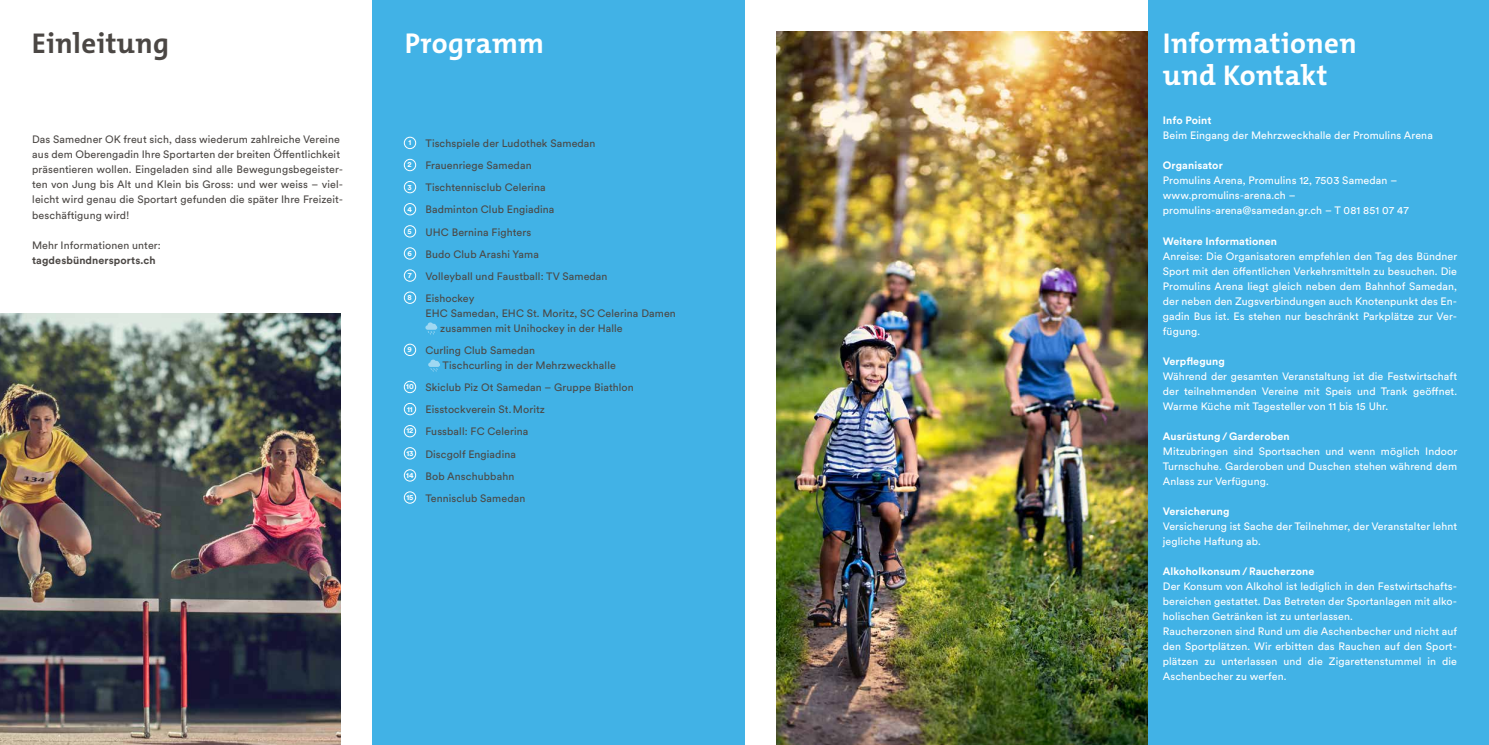
<style>
.page{position:relative;width:1489px;height:745px;background:#fff}
.page>*{position:absolute;margin:0;border:0;box-sizing:border-box;transform-origin:0 0}
.t1{font:700 28.75px/31.2px "The Mix B W7";letter-spacing:.015em;color:#fff}
.t2{font:700 28.75px "The Mix B W7";letter-spacing:.015em;color:#4b4744}
.t3{font:10.62px/15px "Circular XX";letter-spacing:.01em;color:#fff}
.t4{font:10.62px/15px "Circular XX";letter-spacing:.01em;color:#4b4744}
.t5{font:700 10.62px "Circular XX";letter-spacing:.01em;color:#fff}
.t6{font:700 10.62px "Circular XX";letter-spacing:.01em;color:#4b4744}
.t7{font:700 7.5px "Circular XX";color:#fff}
</style>
<div class="page">
<img style="left:776px;top:32px;width:372px;height:712px">
<div style="left:372px;top:0;width:372px;height:744px;background:#41b2e6"></div>
<div style="left:1148px;top:0;width:340px;height:744px;background:#41b2e6"></div>
<div style="left:404px;top:137px;width:12px;height:12px;border:1px solid #fff;border-radius:50%"></div>
<div style="left:404px;top:159px;width:12px;height:12px;border:1px solid #fff;border-radius:50%"></div>
<div style="left:404px;top:181px;width:12px;height:12px;border:1px solid #fff;border-radius:50%"></div>
<div style="left:404px;top:203px;width:12px;height:12px;border:1px solid #fff;border-radius:50%"></div>
<div style="left:404px;top:225px;width:12px;height:12px;border:1px solid #fff;border-radius:50%"></div>
<div style="left:404px;top:247px;width:12px;height:12px;border:1px solid #fff;border-radius:50%"></div>
<div style="left:404px;top:269px;width:12px;height:12px;border:1px solid #fff;border-radius:50%"></div>
<div style="left:404px;top:291px;width:12px;height:12px;border:1px solid #fff;border-radius:50%"></div>
<svg style="left:425px;top:322px;width:12px;height:12px"></svg>
<div style="left:404px;top:344px;width:12px;height:11px;border:1px solid #fff;border-radius:50%"></div>
<svg style="left:428px;top:359px;width:12px;height:12px"></svg>
<div style="left:404px;top:381px;width:12px;height:11px;border:1px solid #fff;border-radius:50%"></div>
<div style="left:404px;top:403px;width:12px;height:11px;border:1px solid #fff;border-radius:50%"></div>
<div style="left:404px;top:425px;width:12px;height:12px;border:1px solid #fff;border-radius:50%"></div>
<div style="left:404px;top:447px;width:12px;height:12px;border:1px solid #fff;border-radius:50%"></div>
<div style="left:404px;top:469px;width:12px;height:12px;border:1px solid #fff;border-radius:50%"></div>
<div style="left:404px;top:491px;width:12px;height:12px;border:1px solid #fff;border-radius:50%"></div>
<img style="left:0;top:313px;width:340px;height:431px">
<h1 class="t2" style="left:32px;top:25px;width:139px">Einleitung</h1>
<p class="t4" style="left:32px;top:132px;width:313px">Das Samedner OK freut sich, dass wiederum zahlreiche Vereine aus dem Oberengadin Ihre Sportarten der breiten Öffentlichkeit präsentieren wollen. Eingeladen sind alle Bewegungsbegeister&shy;ten von Jung bis Alt und Klein bis Gross: und wer weiss – viel&shy;leicht wird genau die Sportart gefunden die später Ihre Freizeit&shy;beschäftigung wird!</p>
<p class="t4" style="left:32px;top:237px;width:130px">Mehr Informationen unter:</p>
<p class="t6" style="left:32px;top:252px;width:125px">tagdesbündnersports.ch</p>
<h1 class="t1" style="left:405px;top:28px;width:141px">Programm</h1>
<p class="t7" style="left:408px;top:137px;width:4px">1</p>
<p class="t4" style="left:425px;top:135px;width:172px">Tischspiele der Ludothek Samedan</p>
<p class="t7" style="left:407px;top:159px;width:6px">2</p>
<p class="t4" style="left:425px;top:157px;width:108px">Frauenriege Samedan</p>
<p class="t7" style="left:407px;top:182px;width:6px">3</p>
<p class="t4" style="left:425px;top:179px;width:122px">Tischtennisclub Celerina</p>
<p class="t7" style="left:407px;top:204px;width:6px">4</p>
<p class="t4" style="left:425px;top:202px;width:131px">Badminton Club Engiadina</p>
<p class="t7" style="left:407px;top:226px;width:6px">5</p>
<p class="t4" style="left:425px;top:224px;width:107px">UHC Bernina Fighters</p>
<p class="t7" style="left:407px;top:248px;width:6px">6</p>
<p class="t4" style="left:425px;top:246px;width:115px">Budo Club Arashi Yama</p>
<p class="t7" style="left:408px;top:270px;width:5px">7</p>
<p class="t4" style="left:425px;top:268px;width:184px">Volleyball und Faustball: TV Samedan</p>
<p class="t7" style="left:407px;top:292px;width:6px">8</p>
<p class="t4" style="left:425px;top:290px;width:50px">Eishockey</p>
<p class="t4" style="left:425px;top:305px;width:252px">EHC Samedan, EHC St. Moritz, SC Celerina Damen</p>
<p class="t4" style="left:440px;top:320px;width:184px">zusammen mit Unihockey in der Halle</p>
<p class="t7" style="left:407px;top:344px;width:6px">9</p>
<p class="t4" style="left:442px;top:342px;width:175px;text-indent:-17px">Curling Club Samedan<br>Tischcurling in der Mehrzweckhalle</p>
<p class="t4" style="left:406px;top:375px;width:229px;line-height:22.1px"><sup>10</sup> Skiclub Piz Ot Samedan – Gruppe Biathlon<br><sup>11</sup> Eisstockverein St.Moritz<br><sup>12</sup> Fussball: FC Celerina<br><sup>13</sup> Discgolf Engiadina<br><sup>14</sup> Bob Anschubbahn<br><sup>15</sup> Tennisclub Samedan</p>
<h1 class="t1" style="left:1162px;top:28px;width:195px">Informationen und Kontakt</h1>
<p class="t5" style="left:1162px;top:113px;width:50px">Info Point</p>
<p class="t3" style="left:1162px;top:128px;width:271px">Beim Eingang der Mehrzweckhalle der Promulins Arena</p>
<p class="t5" style="left:1162px;top:158px;width:61px">Organisator</p>
<p class="t3" style="left:1162px;top:173px;width:248px">Promulins Arena, Promulins 12, 7503 Samedan – www.promulins-arena.ch – promulins-arena@samedan.gr.ch – T 081 851 07 47</p>
<p class="t5" style="left:1162px;top:233px;width:116px">Weitere Informationen</p>
<p class="t3" style="left:1162px;top:248px;width:296px;text-align:justify">Anreise: Die Organisatoren empfehlen den Tag des Bündner Sport mit den öffentlichen Verkehrsmitteln zu besuchen. Die Promulins Arena liegt gleich neben dem Bahnhof Samedan, der neben den Zugsverbindungen auch Knotenpunkt des En&shy;gadin Bus ist. Es stehen nur beschränkt Parkplätze zur Ver&shy;fügung.</p>
<p class="t5" style="left:1162px;top:353px;width:64px">Verpflegung</p>
<p class="t3" style="left:1162px;top:368px;width:296px;text-align:justify">Während der gesamten Veranstaltung ist die Festwirtschaft der teilnehmenden Vereine mit Speis und Trank geöffnet.<br>Warme Küche mit Tagesteller von 11 bis 15 Uhr.</p>
<p class="t5" style="left:1162px;top:428px;width:128px">Ausrüstung/Garderoben</p>
<p class="t3" style="left:1162px;top:443px;width:296px;text-align:justify">Mitzubringen sind Sportsachen und wenn möglich Indoor Turnschuhe. Garderoben und Duschen stehen während dem Anlass zur Verfügung.</p>
<p class="t5" style="left:1162px;top:503px;width:68px">Versicherung</p>
<p class="t3" style="left:1162px;top:518px;width:296px">Versicherung ist Sache der Teilnehmer, der Veranstalter lehnt jegliche Haftung ab.</p>
<p class="t5" style="left:1162px;top:563px;width:153px">Alkoholkonsum/Raucherzone</p>
<p class="t3" style="left:1162px;top:578px;width:296px">Der Konsum von Alkohol ist lediglich in den Festwirtschafts&shy;bereichen gestattet. Das Betreten der Sportanlagen mit alko&shy;holischen Getränken ist zu unterlassen.<br>Raucherzonen sind Rund um die Aschenbecher und nicht auf den Sportplätzen. Wir erbitten das Rauchen auf den Sport&shy;plätzen zu unterlassen und die Zigarettenstummel in die Aschenbecher zu werfen.</p>
</div>
